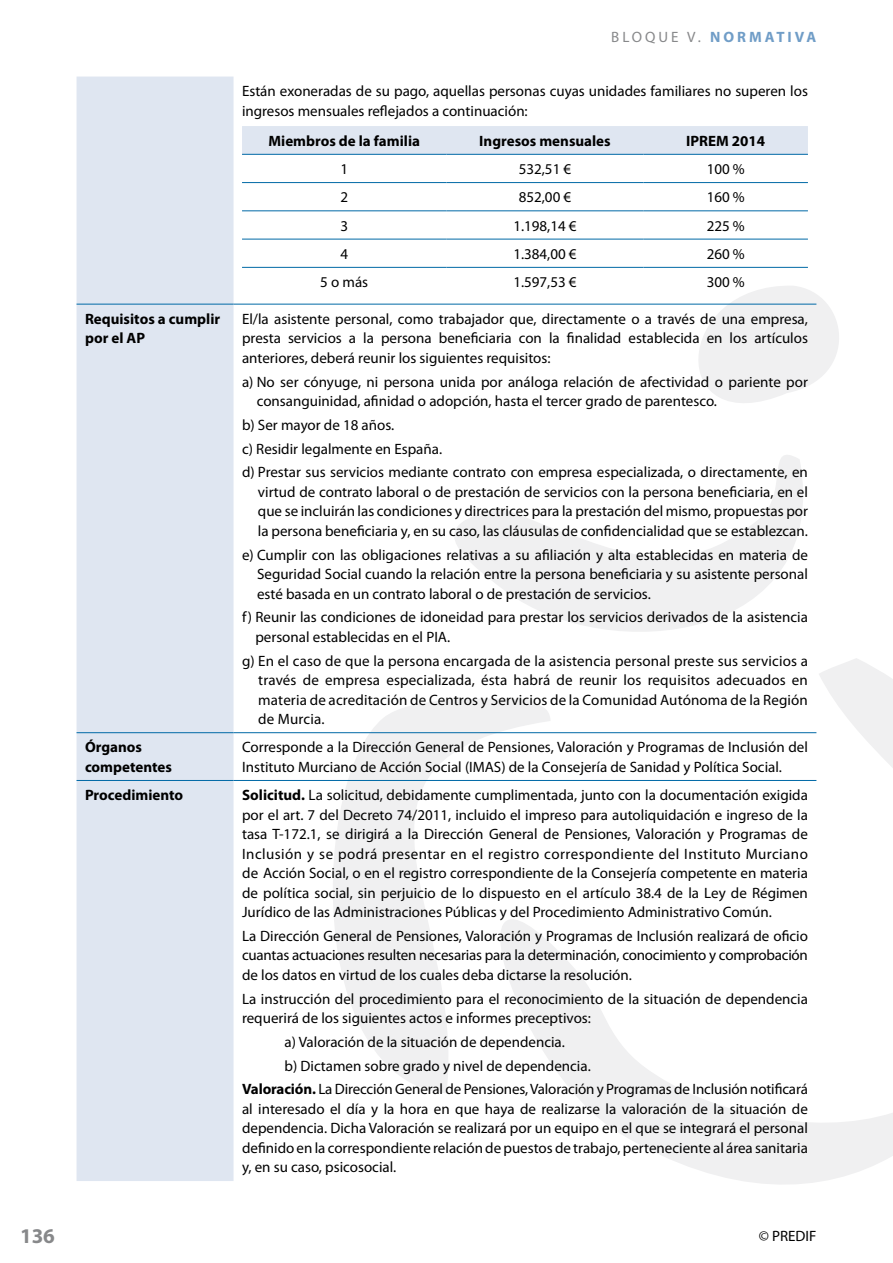
<style>
.page{position:relative;width:893px;height:1263px;background:#fff}
.page>*{position:absolute;margin:0;border:0;box-sizing:border-box;transform-origin:0 0}
.t1{font:700 21px "Myriad Pro";color:#87888a}
.t2{font:15px/19.5px "Myriad Pro";color:#000;text-align:justify}
.t3{font:700 15px/19.5px "Myriad Pro";color:#000}
.t4{font:700 15px "Myriad Pro";letter-spacing:.2em;color:#709dc7}
.s1{font-weight:400;color:#87888a}
.s2{font-weight:700}
</style>
<div class="page">
<svg style="left:304px;top:701px;width:133px;height:391px;fill:#f0f0f1"></svg>
<svg style="left:437px;top:658px;width:456px;height:526px"></svg>
<svg style="left:437px;top:455px;width:397px;height:212px"></svg>
<svg style="left:665px;top:286px;width:174px;height:117px"></svg>
<div style="left:77px;top:77px;width:157px;height:1104px;background:#dfe6f1"></div>
<hr style="left:77px;top:304px;width:157px;height:1px;background:#0069a6">
<hr style="left:234px;top:304px;width:582px;height:1px;background:#0069a6">
<hr style="left:77px;top:732px;width:157px;height:1px;background:#0069a6">
<hr style="left:234px;top:732px;width:582px;height:1px;background:#0069a6">
<hr style="left:77px;top:780px;width:157px;height:1px;background:#0069a6">
<hr style="left:234px;top:780px;width:582px;height:1px;background:#0069a6">
<div style="left:242px;top:126px;width:566px;height:28px;background:#dfe6f1"></div>
<hr style="left:242px;top:154px;width:204px;height:1px;background:#0069a6">
<hr style="left:446px;top:154px;width:197px;height:1px;background:#0069a6">
<hr style="left:643px;top:154px;width:165px;height:1px;background:#0069a6">
<hr style="left:242px;top:182px;width:204px;height:1px;background:#0069a6">
<hr style="left:446px;top:182px;width:197px;height:1px;background:#0069a6">
<hr style="left:643px;top:182px;width:165px;height:1px;background:#0069a6">
<hr style="left:242px;top:210px;width:204px;height:1px;background:#0069a6">
<hr style="left:446px;top:210px;width:197px;height:1px;background:#0069a6">
<hr style="left:643px;top:210px;width:165px;height:1px;background:#0069a6">
<hr style="left:242px;top:239px;width:204px;height:1px;background:#0069a6">
<hr style="left:446px;top:239px;width:197px;height:1px;background:#0069a6">
<hr style="left:643px;top:239px;width:165px;height:1px;background:#0069a6">
<hr style="left:242px;top:267px;width:204px;height:1px;background:#0069a6">
<hr style="left:446px;top:267px;width:197px;height:1px;background:#0069a6">
<hr style="left:643px;top:267px;width:165px;height:1px;background:#0069a6">
<p class="t4" style="left:611px;top:27px;width:207px"><span class="s1">BLOQUE V.</span> NORMATIVA</p>
<p class="t2" style="left:242px;top:81px;width:567px">Están exoneradas de su pago, aquellas personas cuyas unidades familiares no superen los ingresos mensuales reflejados a continuación:</p>
<p class="t3" style="left:268px;top:131px;width:153px">Miembros de la familia</p>
<p class="t3" style="left:479px;top:131px;width:133px">Ingresos mensuales</p>
<p class="t3" style="left:686px;top:131px;width:80px">IPREM 2014</p>
<p class="t2" style="left:340px;top:159px;width:9px">1</p>
<p class="t2" style="left:519px;top:159px;width:54px">532,51 €</p>
<p class="t2" style="left:707px;top:159px;width:40px">100 %</p>
<p class="t2" style="left:340px;top:187px;width:9px">2</p>
<p class="t2" style="left:519px;top:187px;width:54px">852,00 €</p>
<p class="t2" style="left:707px;top:187px;width:40px">160 %</p>
<p class="t2" style="left:340px;top:216px;width:9px">3</p>
<p class="t2" style="left:513px;top:216px;width:65px">1.198,14 €</p>
<p class="t2" style="left:707px;top:216px;width:40px">225 %</p>
<p class="t2" style="left:340px;top:244px;width:9px">4</p>
<p class="t2" style="left:513px;top:244px;width:65px">1.384,00 €</p>
<p class="t2" style="left:707px;top:244px;width:40px">260 %</p>
<p class="t2" style="left:320px;top:272px;width:49px">5 o más</p>
<p class="t2" style="left:513px;top:272px;width:65px">1.597,53 €</p>
<p class="t2" style="left:707px;top:272px;width:40px">300 %</p>
<p class="t3" style="left:85px;top:309px;width:137px">Requisitos a cumplir por el AP</p>
<p class="t2" style="left:242px;top:309px;width:567px">El/la asistente personal, como trabajador que, directamente o a través de una empresa, presta servicios a la persona beneficiaria con la finalidad establecida en los artículos anteriores, deberá reunir los siguientes requisitos:</p>
<p class="t2" style="left:257px;top:372px;width:553px;text-indent:-15px">a) No ser cónyuge, ni persona unida por análoga relación de afectividad o pariente por consanguinidad, afinidad o adopción, hasta el tercer grado de parentesco.</p>
<p class="t2" style="left:242px;top:413px;width:567px;line-height:23.7px;text-align:left">b) Ser mayor de 18 años.<br>c) Residir legalmente en España.<br>d) Prestar sus servicios mediante contrato con empresa especializada, o directamente, en</p>
<p class="t2" style="left:258px;top:482px;width:552px">virtud de contrato laboral o de prestación de servicios con la persona beneficiaria, en el que se incluirán las condiciones y directrices para la prestación del mismo, propuestas por la persona beneficiaria y, en su caso, las cláusulas de confidencialidad que se establezcan.</p>
<p class="t2" style="left:257px;top:545px;width:552px;text-indent:-15px">e) Cumplir con las obligaciones relativas a su afiliación y alta establecidas en materia de Seguridad Social cuando la relación entre la persona beneficiaria y su asistente personal esté basada en un contrato laboral o de prestación de servicios.</p>
<p class="t2" style="left:255px;top:607px;width:554px;text-indent:-13px">f) Reunir las condiciones de idoneidad para prestar los servicios derivados de la asistencia personal establecidas en el PIA.</p>
<p class="t2" style="left:258px;top:651px;width:551px;text-indent:-16px">g) En el caso de que la persona encargada de la asistencia personal preste sus servicios a través de empresa especializada, ésta habrá de reunir los requisitos adecuados en materia de acreditación de Centros y Servicios de la Comunidad Autónoma de la Región de Murcia.</p>
<p class="t3" style="left:85px;top:737px;width:88px">Órganos competentes</p>
<p class="t2" style="left:242px;top:737px;width:567px">Corresponde a la Dirección General de Pensiones, Valoración y Programas de Inclusión del<br>Instituto Murciano de Acción Social (IMAS) de la Consejería de Sanidad y Política Social.</p>
<p class="t3" style="left:85px;top:785px;width:100px">Procedimiento</p>
<p class="t2" style="left:242px;top:785px;width:567px"><span class="s2">Solicitud.</span> La solicitud, debidamente cumplimentada, junto con la documentación exigida por el art. 7 del Decreto 74/2011, incluido el impreso para autoliquidación e ingreso de la tasa T-172.1, se dirigirá a la Dirección General de Pensiones, Valoración y Programas de Inclusión y se podrá presentar en el registro correspondiente del Instituto Murciano de Acción Social, o en el registro correspondiente de la Consejería competente en materia de política social, sin perjuicio de lo dispuesto en el artículo 38.4 de la Ley de Régimen Jurídico de las Administraciones Públicas y del Procedimiento Administrativo Común.</p>
<p class="t2" style="left:242px;top:926px;width:567px">La Dirección General de Pensiones, Valoración y Programas de Inclusión realizará de oficio cuantas actuaciones resulten necesarias para la determinación, conocimiento y comprobación de los datos en virtud de los cuales deba dictarse la resolución.</p>
<p class="t2" style="left:242px;top:989px;width:567px">La instrucción del procedimiento para el reconocimiento de la situación de dependencia requerirá de los siguientes actos e informes preceptivos:</p>
<p class="t2" style="left:285px;top:1032px;width:282px">a) Valoración de la situación de dependencia.</p>
<p class="t2" style="left:285px;top:1056px;width:308px">b) Dictamen sobre grado y nivel de dependencia.</p>
<p class="t2" style="left:242px;top:1079px;width:567px"><span class="s2">Valoración.</span> La Dirección General de Pensiones, Valoración y Programas de Inclusión notificará</p>
<p class="t2" style="left:242px;top:1099px;width:567px">al interesado el día y la hora en que haya de realizarse la valoración de la situación de dependencia. Dicha Valoración se realizará por un equipo en el que se integrará el personal definido en la correspondiente relación de puestos de trabajo, perteneciente al área sanitaria y, en su caso, psicosocial.</p>
<h1 class="t1" style="left:20px;top:1222px;width:36px">136</h1>
<p class="t2" style="left:759px;top:1226px;width:59px">© PREDIF</p>
</div>
